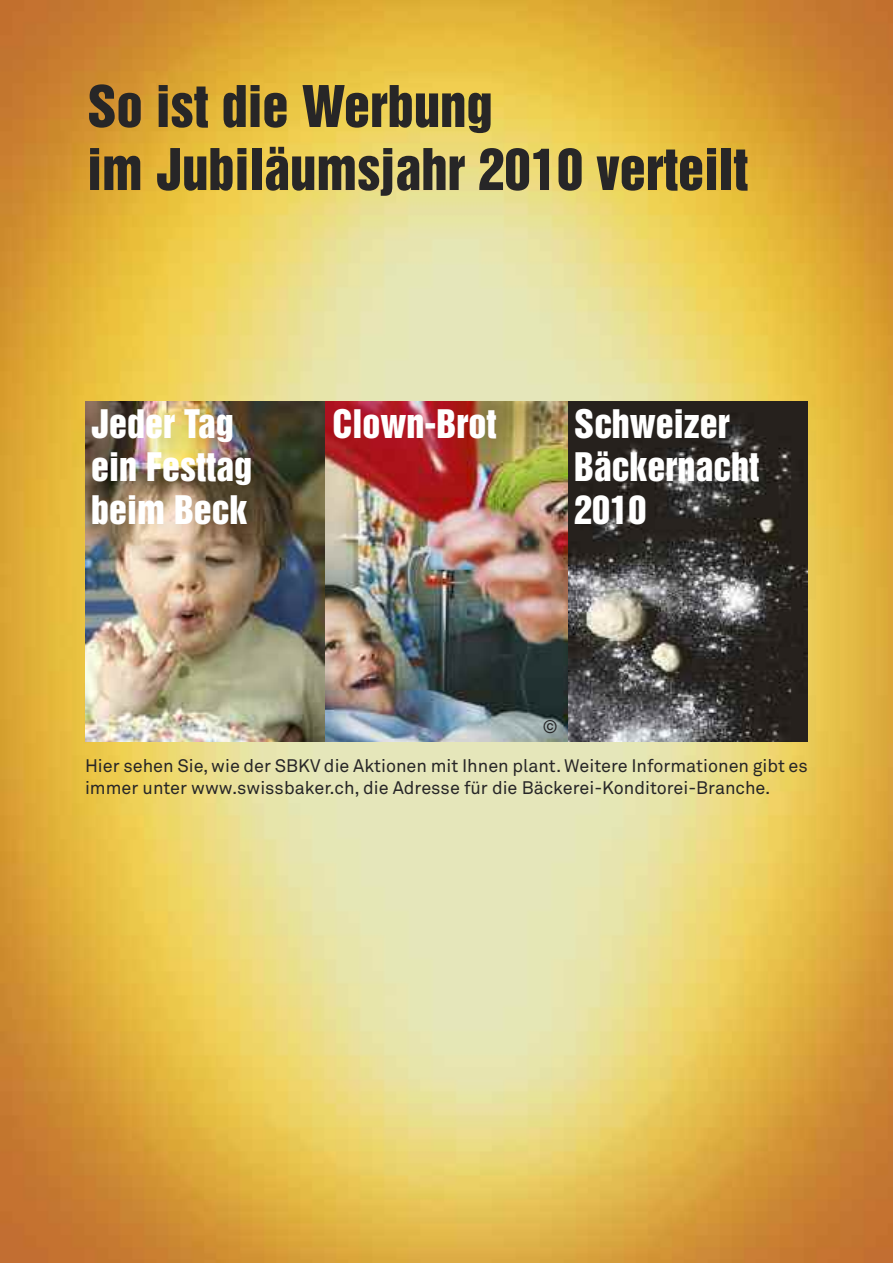
<style>
.page{position:relative;width:893px;height:1263px;background:#fff}
.page>*{position:absolute;margin:0;border:0;box-sizing:border-box;transform-origin:0 0}
.t1{font:52.5px/63px "Helvetica Inserat LT Std";color:#272627}
.t2{font:36px/43.2px "Helvetica Inserat LT Std";color:#fff}
.t3{font:18px/21.6px "Akkurat Office";color:#272627}
</style>
<div class="page">
<img style="left:0;top:0;width:893px;height:1263px">
<img style="left:324px;top:402px;width:245px;height:340px">
<img style="left:569px;top:402px;width:239px;height:340px">
<img style="left:85px;top:402px;width:239px;height:340px">
<h1 class="t1" style="left:87px;top:77px;width:662px">So ist die Werbung<br>im Jubiläumsjahr 2010 verteilt</h1>
<h2 class="t2" style="left:91px;top:404px;width:162px">Jeder Tag ein Festtag beim Beck</h2>
<h2 class="t2" style="left:333px;top:404px;width:166px">Clown-Brot</h2>
<h2 class="t2" style="left:574px;top:404px;width:186px">Schweizer<br>Bäckernacht<br>2010</h2>
<p class="t3" style="left:543px;top:718px;width:17px">©</p>
<p class="t3" style="left:85px;top:757px;width:724px">Hier sehen Sie,wie der SBKV die Aktionen mit Ihnen plant. Weitere Informationen gibt es immer unter www.swissbaker.ch, die Adresse für die Bäckerei-Konditorei-Branche.</p>
</div>
